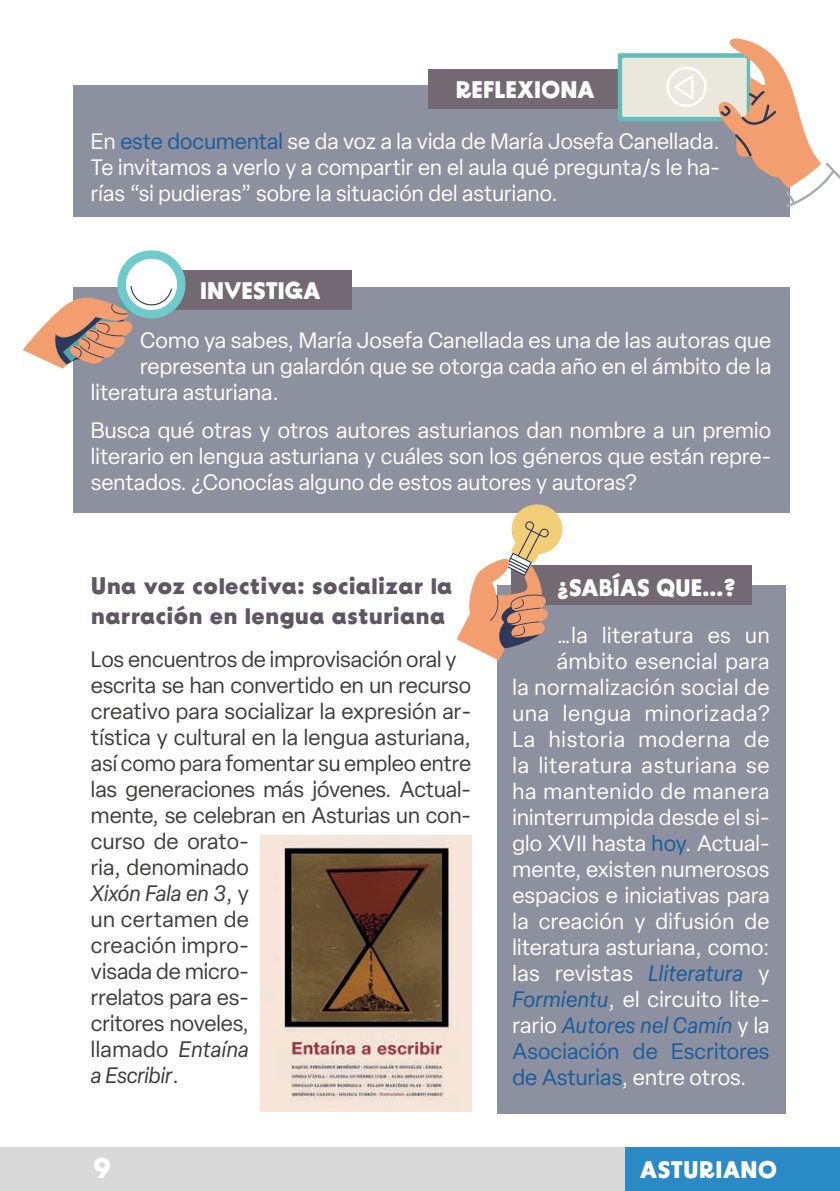
<style>
.page{position:relative;width:840px;height:1191px;background:#fff}
.page>*{position:absolute;margin:0;border:0;box-sizing:border-box;transform-origin:0 0}
.t1{font:700 28px "BD Supper";color:#fff}
.t2{font:700 24px/30px "BD Supper";color:#605563}
.t3{font:700 24px "BD Supper";letter-spacing:-.02em;color:#fff}
.t4{font:700 24px "BD Supper";color:#fff}
.t5{font:22px/26px "Elza";letter-spacing:.01em;color:#fff;text-align:justify}
.t6{font:22px/26px "Elza";color:#3c3c3b}
.t7{font:22px "Elza";letter-spacing:.04em;color:#fff}
.t8{font:22px "Elza";letter-spacing:.03em;color:#fff}
.t9{font:italic 22px "Elza";letter-spacing:.02em;color:#175d9e}
.t10{font:22px "Elza";letter-spacing:.01em;color:#175d9e}
.s1{color:#175d9e}
.s2{font-style:italic}
.s3{font-style:italic;color:#175d9e}
.s4{font-style:normal;color:#fff}
</style>
<div class="page">
<div style="left:0;top:1147px;width:839px;height:44px;background:#d8d8d8"></div>
<div style="left:72px;top:86px;width:717px;height:131px;background:#8d909f"></div>
<div style="left:72px;top:288px;width:717px;height:225px;background:#8d909f"></div>
<div style="left:497px;top:584px;width:289px;height:529px;background:#8d909f"></div>
<div style="left:510px;top:565px;width:241px;height:39px;background:#726973"></div>
<div style="left:427px;top:69px;width:205px;height:39px;background:#726973"></div>
<div style="left:625px;top:1147px;width:214px;height:44px;background:#298ac6"></div>
<svg style="left:456px;top:504px;width:109px;height:156px"></svg>
<div style="left:617px;top:53px;width:132px;height:68px;background:#62bcb7;border-radius:2px"></div>
<div style="left:621px;top:58px;width:125px;height:59px;background:#eae8dc;border-radius:2px"></div>
<svg style="left:666px;top:67px;width:40px;height:40px"></svg>
<svg style="left:717px;top:38px;width:122px;height:169px"></svg>
<div style="left:154px;top:270px;width:197px;height:39px;background:#726973"></div>
<svg style="left:23px;top:250px;width:166px;height:119px"></svg>
<img style="left:260px;top:835px;width:211px;height:276px">
<p class="t3" style="left:455px;top:75px;width:141px">REFLEXIONA</p>
<p class="t5" style="left:91px;top:128px;width:630px">En <span class="s1">este documental</span> se da voz a la vida de María Josefa Canellada.<br>Te invitamos a verlo y a compartir en el aula qué pregunta/s le ha&shy;rías “si pudieras” sobre la situación del asturiano.</p>
<p class="t3" style="left:200px;top:276px;width:122px">INVESTIGA</p>
<p class="t5" style="left:140px;top:328px;width:632px">Como ya sabes, María Josefa Canellada es una de las autoras que</p>
<p class="t5" style="left:140px;top:354px;width:632px">representa un galardón que se otorga cada año en el ámbito de la</p>
<p class="t5" style="left:91px;top:380px;width:190px">literatura asturiana.</p>
<p class="t5" style="left:91px;top:417px;width:681px">Busca qué otras y otros autores asturianos dan nombre a un premio literario en lengua asturiana y cuáles son los géneros que están repre&shy;sentados. ¿Conocías alguno de estos autores y autoras?</p>
<p class="t2" style="left:91px;top:571px;width:363px">Una voz colectiva: socializar la narración en lengua asturiana</p>
<p class="t6" style="left:91px;top:646px;width:381px">Los encuentros de improvisación oral y escrita se han convertido en un recurso creativo para socializar la expresión ar&shy;tística y cultural en la lengua asturiana, así como para fomentar su empleo entre las generaciones más jóvenes. Actual&shy;mente, se celebran en Asturias un con&shy;curso de orato-<br>ria, denominado<br><span class="s2">Xixón Fala en 3</span>, y<br>un certamen de<br>creación impro-<br>visada de micro-<br>rrelatos para es-<br>critores noveles,<br>llamado <span class="s2">Entaína<br>a Escribir</span>.</p>
<p class="t1" style="left:93px;top:1150px;width:20px">9</p>
<p class="t3" style="left:556px;top:572px;width:180px">¿SABÍAS QUE...?</p>
<p class="t8" style="left:556px;top:621px;width:214px">…la literatura es un</p>
<p class="t8" style="left:556px;top:647px;width:214px">ámbito esencial para</p>
<p class="t8" style="left:512px;top:673px;width:258px">la normalización social de</p>
<p class="t7" style="left:512px;top:699px;width:258px">una lengua minorizada?</p>
<p class="t7" style="left:512px;top:725px;width:258px">La historia moderna de</p>
<p class="t7" style="left:512px;top:751px;width:258px">la literatura asturiana se</p>
<p class="t7" style="left:512px;top:777px;width:258px">ha mantenido de manera</p>
<p class="t5" style="left:512px;top:804px;width:258px">ininterrumpida desde el si-</p>
<p class="t5" style="left:512px;top:830px;width:258px">glo XVII hasta <span class="s1">hoy</span>. Actual-</p>
<p class="t5" style="left:512px;top:856px;width:258px">mente, existen numerosos</p>
<p class="t5" style="left:512px;top:882px;width:258px">espacios e iniciativas para</p>
<p class="t5" style="left:512px;top:908px;width:258px">la creación y difusión de</p>
<p class="t5" style="left:512px;top:934px;width:258px">literatura asturiana, como:</p>
<p class="t5" style="left:512px;top:960px;width:258px">las revistas <span class="s3">Lliteratura</span> y</p>
<p class="t5" style="left:512px;top:986px;width:258px"><span class="s3">Formientu</span>, el circuito lite-</p>
<p class="t9" style="left:512px;top:1011px;width:258px"><span class="s4">rario</span> Autores nel Camín <span class="s4">y la</span></p>
<p class="t10" style="left:512px;top:1037px;width:258px">Asociación de Escritores</p>
<p class="t5" style="left:512px;top:1064px;width:235px"><span class="s1">de Asturias</span>, entre otros.</p>
<p class="t4" style="left:639px;top:1154px;width:139px">ASTURIANO</p>
</div>
